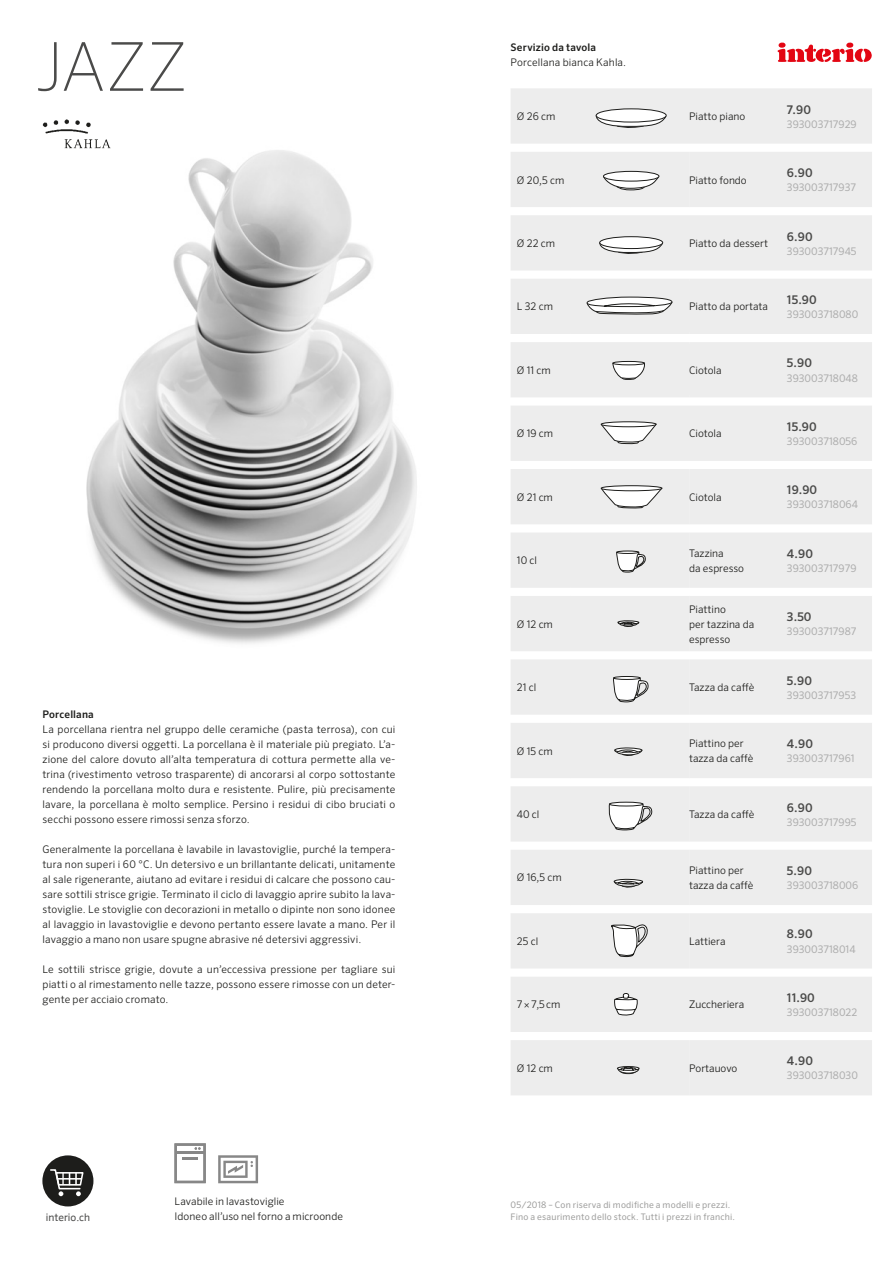
<style>
.page{position:relative;width:893px;height:1263px;background:#fff}
.page>*{position:absolute;margin:0;border:0;box-sizing:border-box;transform-origin:0 0}
.t1{font:100 67.5px "Sero OT";color:#4a4a49}
.t2{font:500 12px "Sero OT";letter-spacing:.01em;color:#4a4a49}
.t3{font:300 10.5px/15px "Sero OT";color:#1d1d1b}
.t4{font:10.5px "Sero OT";color:#adadad}
.t5{font:500 10.5px "Sero OT";letter-spacing:.015em;color:#1d1d1b}
.t6{font:10.5px "Sero Profor Interio";color:#4a4a49}
.t7{font:9px/12px "Sero OT";letter-spacing:.025em;color:#9d9d9c}
</style>
<div class="page">
<img style="left:86px;top:150px;width:331px;height:494px">
<svg style="left:777px;top:42px;width:95px;height:20px"></svg>
<div style="left:42px;top:1155px;width:51px;height:51px;background:#1d1d1b;border-radius:50%"></div>
<svg style="left:50px;top:1169px;width:34px;height:27px"></svg>
<img style="left:42px;top:119px;width:69px;height:30px">
<svg style="left:218px;top:1155px;width:40px;height:28px"></svg>
<svg style="left:174px;top:1143px;width:32px;height:40px"></svg>
<div style="left:511px;top:88px;width:361px;height:56px;background:#ededed"></div>
<svg style="left:511px;top:152px;width:361px;height:943px;background:#efefef"></svg>
<svg style="left:595px;top:115px;width:71px;height:14px"></svg>
<div style="left:596px;top:109px;width:70px;height:13px;background:#fff;border-radius:50%"></div>
<div style="left:596px;top:109px;width:70px;height:13px;border:1px solid #1d1d1b;border-radius:50%"></div>
<svg style="left:603px;top:177px;width:56px;height:13px"></svg>
<div style="left:603px;top:171px;width:56px;height:10px;background:#fff;border-radius:50%"></div>
<div style="left:603px;top:171px;width:56px;height:10px;border:1px solid #1d1d1b;border-radius:50%"></div>
<svg style="left:598px;top:242px;width:65px;height:13px"></svg>
<div style="left:600px;top:237px;width:63px;height:12px;background:#fff;border-radius:50%"></div>
<div style="left:599px;top:236px;width:64px;height:13px;border:1px solid #1d1d1b;border-radius:50%"></div>
<div style="left:570px;top:281px;width:119px;height:50px;background:#ededed"></div>
<svg style="left:586px;top:297px;width:86px;height:18px"></svg>
<div style="left:570px;top:345px;width:119px;height:50px;background:#ededed"></div>
<svg style="left:612px;top:363px;width:33px;height:17px"></svg>
<div style="left:613px;top:361px;width:32px;height:4px;border:1px solid #1d1d1b;border-radius:50%"></div>
<div style="left:570px;top:408px;width:119px;height:50px;background:#ededed"></div>
<svg style="left:601px;top:425px;width:55px;height:19px"></svg>
<div style="left:601px;top:422px;width:55px;height:5px;background:#fff;border-radius:50%"></div>
<div style="left:601px;top:422px;width:55px;height:5px;border:1px solid #1d1d1b;border-radius:50%"></div>
<div style="left:571px;top:472px;width:117px;height:50px;background:#ededed"></div>
<svg style="left:601px;top:489px;width:61px;height:20px"></svg>
<div style="left:601px;top:486px;width:61px;height:5px;background:#fff;border-radius:50%"></div>
<div style="left:601px;top:485px;width:61px;height:6px;border:1px solid #1d1d1b;border-radius:50%"></div>
<svg style="left:616px;top:550px;width:30px;height:23px"></svg>
<svg style="left:617px;top:620px;width:22px;height:8px"></svg>
<svg style="left:613px;top:678px;width:36px;height:24px"></svg>
<hr style="left:614px;top:676px;width:26px;height:3px;background:#fff;border-radius:50%">
<div style="left:613px;top:676px;width:27px;height:4px;border:1px solid #1d1d1b;border-radius:50%"></div>
<svg style="left:615px;top:748px;width:27px;height:5px"></svg>
<div style="left:614px;top:747px;width:28px;height:6px;border:1px solid #1d1d1b;border-radius:50%"></div>
<svg style="left:614px;top:750px;width:28px;height:7px"></svg>
<svg style="left:608px;top:804px;width:44px;height:26px"></svg>
<div style="left:609px;top:802px;width:34px;height:4px;border:1px solid #1d1d1b;border-radius:50%"></div>
<svg style="left:614px;top:879px;width:29px;height:10px"></svg>
<svg style="left:611px;top:923px;width:38px;height:34px"></svg>
<svg style="left:614px;top:993px;width:24px;height:23px"></svg>
<svg style="left:617px;top:1066px;width:22px;height:8px"></svg>
<h1 class="t1" style="left:36px;top:28px;width:153px">JAZZ</h1>
<p class="t5" style="left:43px;top:708px;width:53px">Porcellana</p>
<p class="t3" style="left:43px;top:722px;width:354px;text-align:justify">La porcellana rientra nel gruppo delle ceramiche (pasta terrosa), con cui si producono diversi oggetti. La porcellana è il materiale più pregiato. Lʼa&shy;zione del calore dovuto allʼalta temperatura di cottura permette alla ve&shy;trina (rivestimento vetroso trasparente) di ancorarsi al corpo sottostante rendendo la porcellana molto dura e resistente. Pulire, più precisamente lavare, la porcellana è molto semplice. Persino i residui di cibo bruciati o secchi possono essere rimossi senza sforzo.</p>
<p class="t3" style="left:43px;top:842px;width:354px;text-align:justify">Generalmente la porcellana è lavabile in lavastoviglie, purché la tempera&shy;tura non superi i 60 °C. Un detersivo e un brillantante delicati, unitamente al sale rigenerante, aiutano ad evitare i residui di calcare che possono cau&shy;sare sottili strisce grigie. Terminato il ciclo di lavaggio aprire subito la lava&shy;stoviglie. Le stoviglie con decorazioni in metallo o dipinte non sono idonee al lavaggio in lavastoviglie e devono pertanto essere lavate a mano. Per il lavaggio a mano non usare spugne abrasive né detersivi aggressivi.</p>
<p class="t3" style="left:43px;top:962px;width:354px;text-align:justify">Le sottili strisce grigie, dovute a unʼeccessiva pressione per tagliare sui piatti o al rimestamento nelle tazze, possono essere rimosse con un deter&shy;gente per acciaio cromato.</p>
<p class="t6" style="left:46px;top:1211px;width:46px">interio.ch</p>
<p class="t3" style="left:175px;top:1194px;width:170px">Lavabile in lavastoviglie<br>Idoneo allʼuso nel forno a microonde</p>
<p class="t5" style="left:511px;top:41px;width:87px">Servizio da tavola</p>
<p class="t3" style="left:511px;top:54px;width:117px">Porcellana bianca Kahla.</p>
<p class="t3" style="left:517px;top:109px;width:40px">Ø 26 cm</p>
<p class="t3" style="left:689px;top:109px;width:58px">Piatto piano</p>
<p class="t3" style="left:517px;top:172px;width:49px">Ø 20,5 cm</p>
<p class="t3" style="left:689px;top:172px;width:59px">Piatto fondo</p>
<p class="t3" style="left:517px;top:236px;width:40px">Ø 22 cm</p>
<p class="t3" style="left:689px;top:236px;width:80px">Piatto da dessert</p>
<p class="t3" style="left:517px;top:299px;width:38px">L 32 cm</p>
<p class="t3" style="left:689px;top:299px;width:80px">Piatto da portata</p>
<p class="t3" style="left:517px;top:363px;width:35px">Ø 11 cm</p>
<p class="t3" style="left:689px;top:363px;width:34px">Ciotola</p>
<p class="t3" style="left:517px;top:426px;width:38px">Ø 19 cm</p>
<p class="t3" style="left:689px;top:426px;width:34px">Ciotola</p>
<p class="t3" style="left:517px;top:489px;width:37px">Ø 21 cm</p>
<p class="t3" style="left:689px;top:489px;width:34px">Ciotola</p>
<p class="t2" style="left:787px;top:102px;width:26px">7.90</p>
<p class="t4" style="left:787px;top:118px;width:71px">393003717929</p>
<p class="t2" style="left:787px;top:166px;width:27px">6.90</p>
<p class="t4" style="left:787px;top:181px;width:71px">393003717937</p>
<p class="t2" style="left:787px;top:229px;width:27px">6.90</p>
<p class="t4" style="left:787px;top:245px;width:71px">393003717945</p>
<p class="t2" style="left:787px;top:292px;width:31px">15.90</p>
<p class="t4" style="left:787px;top:308px;width:73px">393003718080</p>
<p class="t2" style="left:787px;top:356px;width:27px">5.90</p>
<p class="t4" style="left:787px;top:371px;width:72px">393003718048</p>
<p class="t2" style="left:787px;top:419px;width:31px">15.90</p>
<p class="t4" style="left:787px;top:435px;width:72px">393003718056</p>
<p class="t2" style="left:787px;top:483px;width:32px">19.90</p>
<p class="t4" style="left:787px;top:498px;width:73px">393003718064</p>
<p class="t3" style="left:517px;top:553px;width:22px">10 cl</p>
<p class="t3" style="left:689px;top:545px;width:56px">Tazzina<br>da espresso</p>
<p class="t2" style="left:787px;top:546px;width:27px">4.90</p>
<p class="t4" style="left:787px;top:562px;width:71px">393003717979</p>
<p class="t3" style="left:517px;top:616px;width:37px">Ø 12 cm</p>
<p class="t3" style="left:689px;top:601px;width:67px">Piattino<br>per tazzina da espresso</p>
<p class="t2" style="left:787px;top:610px;width:26px">3.50</p>
<p class="t4" style="left:787px;top:625px;width:71px">393003717987</p>
<p class="t3" style="left:517px;top:680px;width:21px">21 cl</p>
<p class="t3" style="left:689px;top:680px;width:67px">Tazza da caffè</p>
<p class="t2" style="left:787px;top:673px;width:27px">5.90</p>
<p class="t4" style="left:787px;top:689px;width:71px">393003717953</p>
<p class="t3" style="left:517px;top:743px;width:37px">Ø 15 cm</p>
<p class="t3" style="left:689px;top:736px;width:66px">Piattino per tazza da caffè</p>
<p class="t2" style="left:787px;top:737px;width:27px">4.90</p>
<p class="t4" style="left:787px;top:752px;width:69px">393003717961</p>
<p class="t3" style="left:517px;top:807px;width:24px">40 cl</p>
<p class="t3" style="left:689px;top:807px;width:67px">Tazza da caffè</p>
<p class="t2" style="left:787px;top:800px;width:27px">6.90</p>
<p class="t4" style="left:787px;top:816px;width:71px">393003717995</p>
<p class="t3" style="left:517px;top:870px;width:46px">Ø 16,5 cm</p>
<p class="t3" style="left:689px;top:863px;width:66px">Piattino per tazza da caffè</p>
<p class="t2" style="left:787px;top:863px;width:27px">5.90</p>
<p class="t4" style="left:787px;top:879px;width:73px">393003718006</p>
<p class="t3" style="left:517px;top:934px;width:23px">25 cl</p>
<p class="t3" style="left:689px;top:934px;width:38px">Lattiera</p>
<p class="t3" style="left:517px;top:997px;width:45px">7×7,5cm</p>
<p class="t3" style="left:689px;top:997px;width:56px">Zuccheriera</p>
<p class="t3" style="left:517px;top:1060px;width:37px">Ø 12 cm</p>
<p class="t3" style="left:689px;top:1060px;width:50px">Portauovo</p>
<p class="t2" style="left:787px;top:927px;width:27px">8.90</p>
<p class="t4" style="left:787px;top:942px;width:70px">393003718014</p>
<p class="t2" style="left:787px;top:990px;width:29px">11.90</p>
<p class="t4" style="left:787px;top:1006px;width:72px">393003718022</p>
<p class="t2" style="left:787px;top:1054px;width:27px">4.90</p>
<p class="t4" style="left:787px;top:1069px;width:72px">393003718030</p>
<p class="t7" style="left:511px;top:1199px;width:226px">05/2018 – Con riserva di modifiche a modelli e prezzi.<br>Fino a esaurimento dello stock. Tutti i prezzi in franchi.</p>
</div>
